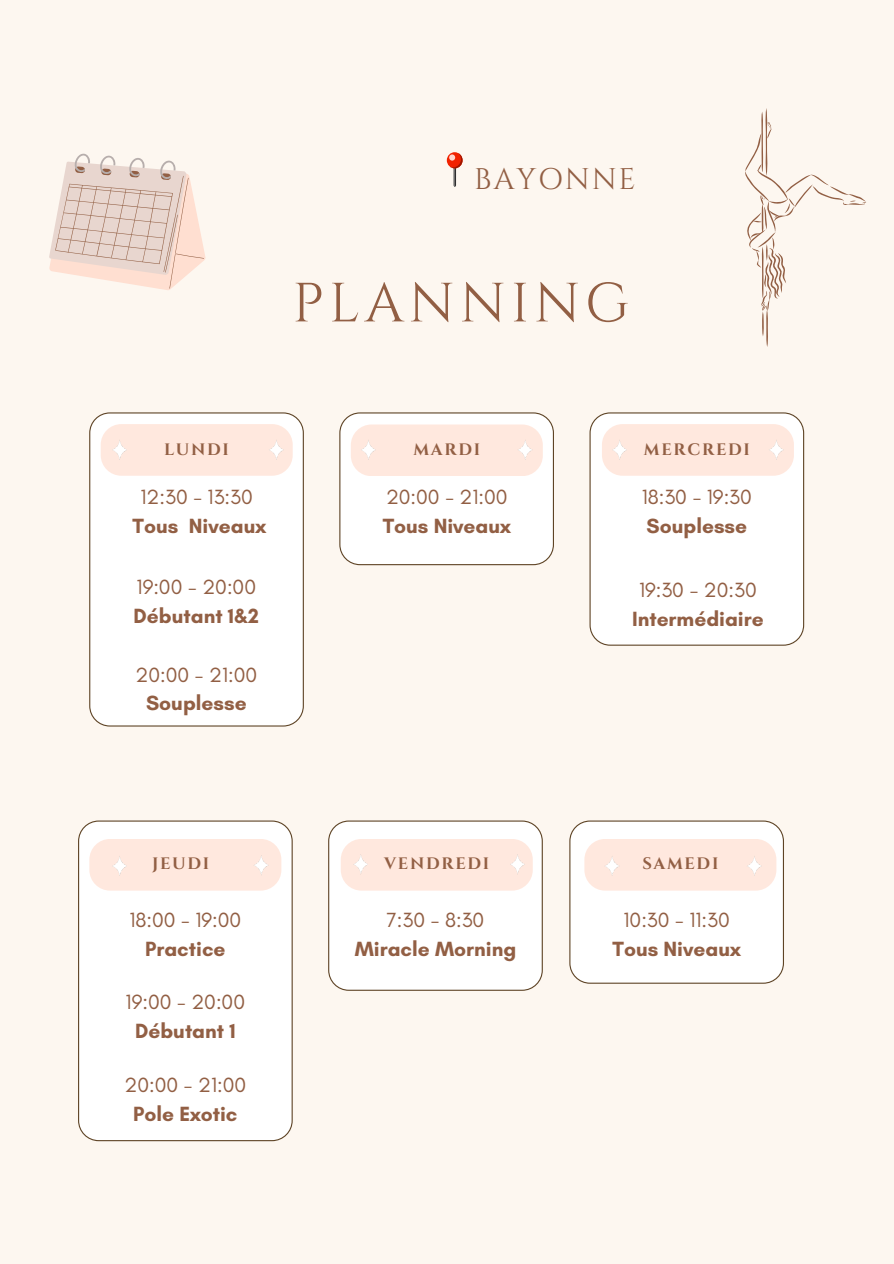
<style>
.page{position:relative;width:894px;height:1264px;background:#fff}
.page>*{position:absolute;margin:0;border:0;box-sizing:border-box;transform-origin:0 0}
.t1{font:55.05px "Cinzel";letter-spacing:.085em;color:#925f44}
.t2{font:29.7px "Cinzel";letter-spacing:.06em;color:#925f44}
.t3{font:21px/29px "Glacial Indifference";color:#925f44;text-align:center}
.t4{font:700 21px/29px "Glacial Indifference";color:#925f44;text-align:center}
.t5{font:700 16.5px "Cinzel";letter-spacing:.1em;color:#925f44}
.s1{font-weight:700}
.s2{font-weight:400}
</style>
<div class="page">
<div style="left:0;top:0;width:893px;height:1263px;background:#fdf7f0"></div>
<div style="left:89px;top:412px;width:215px;height:314px;background:#fff"></div>
<div style="left:589px;top:412px;width:215px;height:233px;background:#fff"></div>
<div style="left:78px;top:820px;width:214px;height:321px;background:#fff"></div>
<div style="left:101px;top:424px;width:191px;height:52px;background:#ffe8de;border-radius:21px"></div>
<div style="left:601px;top:424px;width:192px;height:52px;background:#ffe8de;border-radius:21px"></div>
<div style="left:89px;top:839px;width:192px;height:51px;background:#ffe8de;border-radius:21px"></div>
<svg style="left:112px;top:440px;width:15px;height:20px"></svg>
<svg style="left:269px;top:440px;width:14px;height:20px"></svg>
<svg style="left:339px;top:412px;width:215px;height:153px"></svg>
<svg style="left:612px;top:440px;width:14px;height:20px"></svg>
<svg style="left:769px;top:440px;width:14px;height:20px"></svg>
<svg style="left:113px;top:856px;width:14px;height:20px"></svg>
<svg style="left:254px;top:855px;width:14px;height:20px"></svg>
<svg style="left:328px;top:820px;width:214px;height:170px"></svg>
<svg style="left:569px;top:820px;width:214px;height:163px"></svg>
<svg style="left:49px;top:153px;width:156px;height:137px"></svg>
<svg style="left:745px;top:108px;width:121px;height:239px"></svg>
<svg style="left:446px;top:152px;width:16px;height:16px"></svg>
<svg style="left:450px;top:153px;width:12px;height:34px"></svg>
<div style="left:449px;top:154px;width:6px;height:7px;background:#ffd6cf;border-radius:50%"></div>
<p class="t2" style="left:474px;top:160px;width:163px">BAYONNE</p>
<p class="t1" style="left:292px;top:268px;width:338px">PLANNING</p>
<p class="t5" style="left:413px;top:439px;width:68px">MARDI</p>
<p class="t5" style="left:164px;top:439px;width:66px">LUNDI</p>
<h2 class="t5" style="left:643px;top:439px;width:107px">MERCREDI</h2>
<p class="t3" style="left:132px;top:482px;width:135px">12:30 - 13:30<br><span class="s1">Tous Niveaux</span></p>
<p class="t3" style="left:134px;top:572px;width:127px;text-align:left">19:00 - 20:00<br><span class="s1">Débutant 1&amp;2</span></p>
<h3 class="t3" style="left:135px;top:659px;width:123px">20:00 - 21:00<br><span class="s1">Souplesse</span></h3>
<p class="t3" style="left:382px;top:482px;width:130px;text-align:left">20:00 - 21:00<br><span class="s1">Tous Niveaux</span></p>
<p class="t3" style="left:641px;top:482px;width:112px;text-align:left">18:30 - 19:30<br><span class="s1">Souplesse</span></p>
<p class="t4" style="left:632px;top:574px;width:133px"><span class="s2">19:30 - 20:30<br></span>Intermédiaire</p>
<h1 class="t5" style="left:152px;top:852px;width:59px">JEUDI</h1>
<p class="t5" style="left:642px;top:852px;width:77px">SAMEDI</p>
<p class="t5" style="left:384px;top:852px;width:106px">VENDREDI</p>
<h3 class="t3" style="left:129px;top:905px;width:113px">18:00 - 19:00<br><span class="s1">Practice</span></h3>
<h3 class="t3" style="left:126px;top:987px;width:121px">19:00 - 20:00<br><span class="s1">Débutant 1</span></h3>
<h3 class="t3" style="left:124px;top:1070px;width:123px">20:00 - 21:00<br><span class="s1">Pole Exotic</span></h3>
<h3 class="t4" style="left:354px;top:905px;width:163px"><span class="s2">7:30 - 8:30<br></span>Miracle Morning</h3>
<p class="t3" style="left:612px;top:905px;width:130px">10:30 - 11:30<br><span class="s1">Tous Niveaux</span></p>
</div>
